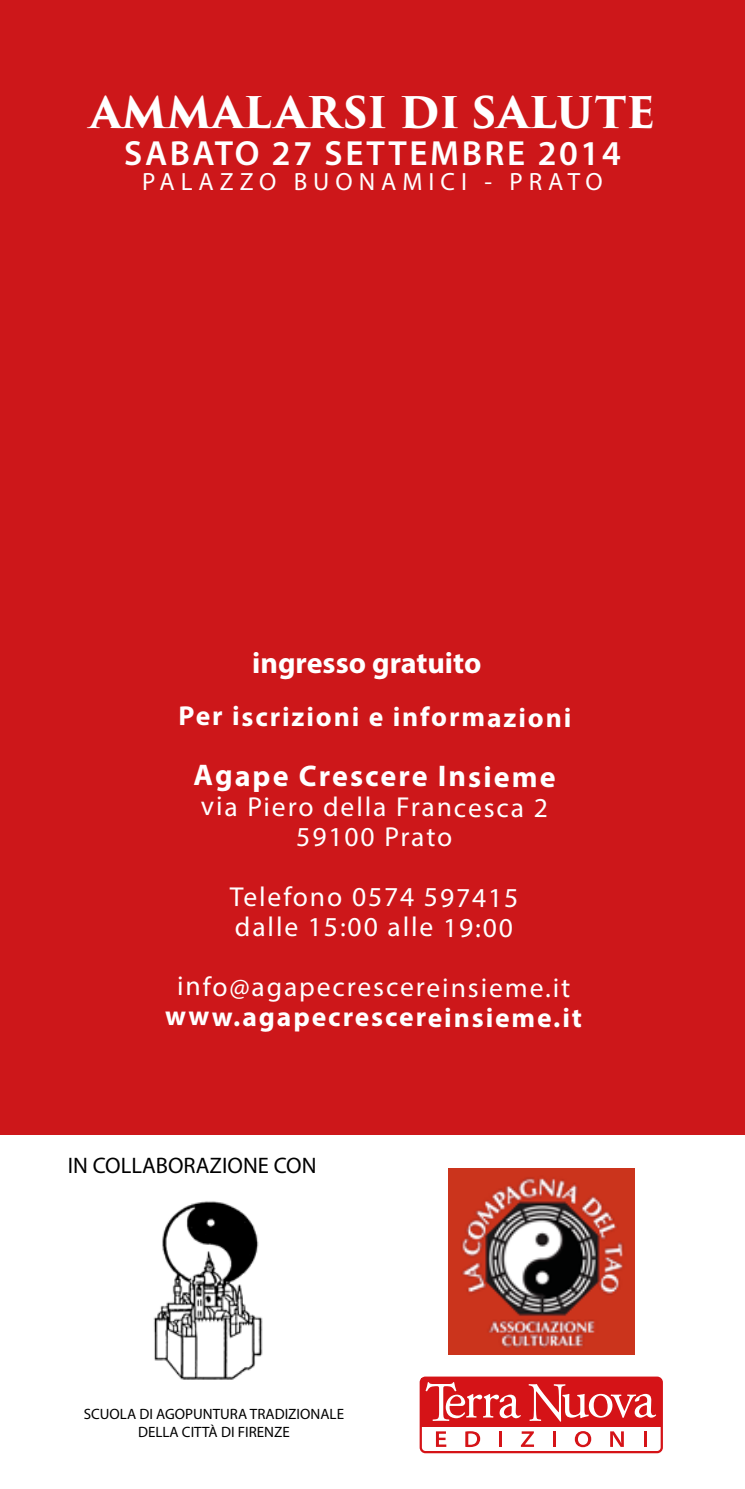
<style>
.page{position:relative;width:745px;height:1489px;background:#fff}
.page>*{position:absolute;margin:0;border:0;box-sizing:border-box;transform-origin:0 0}
.t1{font:700 42.5px "Trajan Pro 3";color:#fff}
.t2{font:600 35px "Myriad Pro";letter-spacing:.075em;color:#fff}
.t3{font:700 30px "Myriad Pro";letter-spacing:.055em;color:#fff}
.t4{font:700 30px "Myriad Pro";color:#fff}
.t5{font:27.5px/30px "Myriad Pro";letter-spacing:.065em;color:#fff;text-align:center}
.t6{font:700 27.5px "Myriad Pro";letter-spacing:.065em;color:#fff}
.t7{font:25px "Myriad Pro";letter-spacing:.24em;color:#fff}
.t8{font:22.5px "Myriad Pro";color:#000}
.t9{font:15px/18px "Myriad Pro";color:#000;text-align:center}
</style>
<div class="page">
<div style="left:0;top:0;width:744px;height:1134px;background:#cd171a"></div>
<div style="left:421px;top:1378px;width:240px;height:48px;background:#d51317"></div>
<svg style="left:435px;top:1431px;width:11px;height:15px"></svg>
<svg style="left:465px;top:1431px;width:15px;height:15px"></svg>
<hr style="left:499px;top:1431px;width:3px;height:15px;background:#d51317">
<svg style="left:520px;top:1431px;width:13px;height:15px"></svg>
<hr style="left:552px;top:1431px;width:3px;height:15px;background:#d51317">
<svg style="left:574px;top:1431px;width:17px;height:15px"></svg>
<svg style="left:610px;top:1431px;width:13px;height:15px"></svg>
<hr style="left:643px;top:1431px;width:3px;height:15px;background:#d51317">
<div style="left:419px;top:1376px;width:243px;height:76px;border:2px solid #d51317;border-radius:5px"></div>
<svg style="left:425px;top:1382px;width:95px;height:38px"></svg>
<svg style="left:528px;top:1384px;width:127px;height:37px"></svg>
<img style="left:448px;top:1168px;width:186px;height:186px">
<img style="left:153px;top:1201px;width:110px;height:179px">
<h1 class="t1" style="left:90px;top:81px;width:566px">AMMALARSI DI SALUTE</h1>
<p class="t2" style="left:124px;top:131px;width:497px">SABATO 27 SETTEMBRE 2014</p>
<p class="t7" style="left:142px;top:166px;width:461px">PALAZZO BUONAMICI - PRATO</p>
<p class="t4" style="left:252px;top:643px;width:230px">ingresso gratuito</p>
<p class="t6" style="left:178px;top:698px;width:394px">Per iscrizioni e informazioni</p>
<p class="t3" style="left:193px;top:756px;width:363px">Agape Crescere Insieme</p>
<p class="t5" style="left:201px;top:791px;width:348px">via Piero della Francesca 2<br>59100 Prato</p>
<p class="t5" style="left:230px;top:881px;width:290px;text-align:left">Telefono 0574 597415 dalle 15:00 alle 19:00</p>
<p class="t5" style="left:177px;top:971px;width:394px">info@agapecrescereinsieme.it</p>
<p class="t6" style="left:165px;top:999px;width:418px">www.agapecrescereinsieme.it</p>
<p class="t8" style="left:68px;top:1151px;width:250px">IN COLLABORAZIONE CON</p>
<p class="t9" style="left:84px;top:1404px;width:261px">SCUOLA DI AGOPUNTURA TRADIZIONALE<br>DELLA CITTÀ DI FIRENZE</p>
</div>
